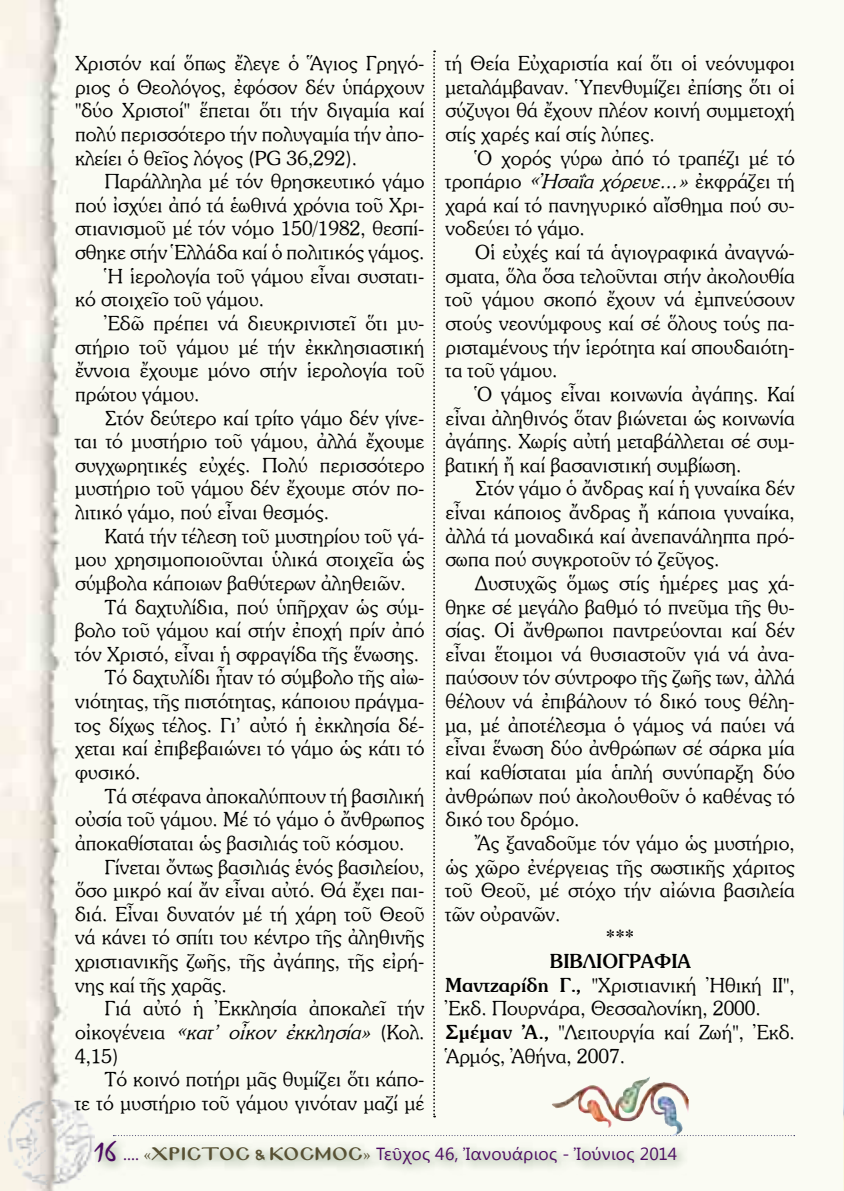
<style>
.page{position:relative;width:844px;height:1191px;background:#fafbf3}
.page>*{position:absolute;margin:0;border:0;box-sizing:border-box;transform-origin:0 0}
.t1{font:21px/23.6px "SK Souvl Light Pol Un W";color:#000;text-align:justify}
.t2{font:italic 21px "SK Souvl Light Pol Un W";color:#000}
.t3{font:21px "SK Souvenir Pol Uni W";color:#000}
.t4{font:17.5px "Segoe UI";letter-spacing:.015em;color:#4d0c62}
.s1{font-style:normal}
.s2{font-family:"Minion Pro"}
.s3{font-family:"Minion Pro";font-style:italic}
.s4{font-style:italic}
.s5{font-family:"SK Souvenir Pol Uni W"}
.s6{font-family:"Mistral";font-size:28px}
.s7{font-family:"Minion Pro";color:#585134}
.s8{font-family:"Mg Byzantine UC Pol Normal";font-size:15.75px;color:#585134}
</style>
<div class="page">
<svg style="left:433px;top:50px;width:2px;height:1067px"></svg>
<img style="left:551px;top:1077px;width:97px;height:33px">
<p class="t1" style="left:75px;top:51px;width:351px">Χριστόν καί ὅπως ἔλεγε ὁ Ἅγιος Γρηγό&shy;ριος ὁ Θεολόγος, ἐφόσον δέν ὑπάρχουν "δύο Χριστοί" ἕπεται ὅτι τήν διγαμία καί πολύ περισσότερο τήν πολυγαμία τήν ἀπο&shy;κλείει ὁ θεῖος λόγος (PG 36,292).</p>
<p class="t1" style="left:105px;top:169px;width:321px">Παράλληλα μέ τόν θρησκευτικό γάμο</p>
<p class="t1" style="left:75px;top:193px;width:351px">πού ἰσχύει ἀπό τά ἑωθινά χρόνια τοῦ Χρι-</p>
<p class="t1" style="left:75px;top:217px;width:351px">στιανισμοῦ μέ τόν νόμο 150/1982, θεσπί-</p>
<p class="t1" style="left:75px;top:240px;width:351px">σθηκε στήν Ἑλλάδα καί ὁ πολιτικός γάμος.</p>
<p class="t1" style="left:105px;top:264px;width:321px">Ἡ ἱερολογία τοῦ γάμου εἶναι συστατι-</p>
<p class="t1" style="left:75px;top:288px;width:190px">κό στοιχεῖο τοῦ γάμου.</p>
<p class="t1" style="left:105px;top:311px;width:321px">Ἐδῶ πρέπει νά διευκρινιστεῖ ὅτι μυ-</p>
<p class="t1" style="left:75px;top:335px;width:351px">στήριο τοῦ γάμου μέ τήν ἐκκλησιαστική</p>
<p class="t1" style="left:75px;top:358px;width:351px">ἔννοια ἔχουμε μόνο στήν ἱερολογία τοῦ</p>
<p class="t1" style="left:75px;top:382px;width:126px">πρώτου γάμου.</p>
<p class="t1" style="left:105px;top:406px;width:321px">Στόν δεύτερο καί τρίτο γάμο δέν γίνε-</p>
<p class="t1" style="left:75px;top:429px;width:351px">ται τό μυστήριο τοῦ γάμου, ἀλλά ἔχουμε</p>
<p class="t1" style="left:75px;top:453px;width:351px">συγχωρητικές εὐχές. Πολύ περισσότερο</p>
<p class="t1" style="left:75px;top:477px;width:351px">μυστήριο τοῦ γάμου δέν ἔχουμε στόν πο-</p>
<p class="t1" style="left:75px;top:500px;width:255px">λιτικό γάμο, πού εἶναι θεσμός.</p>
<p class="t1" style="left:105px;top:524px;width:321px">Κατά τήν τέλεση τοῦ μυστηρίου τοῦ γά-</p>
<p class="t1" style="left:75px;top:547px;width:351px">μου χρησιμοποιοῦνται ὑλικά στοιχεῖα ὡς</p>
<p class="t1" style="left:75px;top:571px;width:332px">σύμβολα κάποιων βαθύτερων ἀληθειῶν.</p>
<p class="t1" style="left:105px;top:595px;width:321px">Τά δαχτυλίδια, πού ὑπῆρχαν ὡς σύμ-</p>
<p class="t1" style="left:75px;top:618px;width:351px">βολο τοῦ γάμου καί στήν ἐποχή πρίν ἀπό</p>
<p class="t1" style="left:75px;top:642px;width:345px">τόν Χριστό, εἶναι ἡ σφραγίδα τῆς ἕνωσης.</p>
<p class="t1" style="left:105px;top:666px;width:321px">Τό δαχτυλίδι ἦταν τό σύμβολο τῆς αἰω-</p>
<p class="t1" style="left:75px;top:689px;width:351px">νιότητας, τῆς πιστότητας, κάποιου πράγμα-</p>
<p class="t1" style="left:75px;top:713px;width:351px">τος δίχως τέλος. Γι' αὐτό ἡ ἐκκλησία δέ-</p>
<p class="t1" style="left:75px;top:736px;width:351px">χεται καί ἐπιβεβαιώνει τό γάμο ὡς κάτι τό</p>
<p class="t1" style="left:75px;top:760px;width:67px">φυσικό.</p>
<p class="t1" style="left:105px;top:784px;width:321px">Τά στέφανα ἀποκαλύπτουν τή βασιλική</p>
<p class="t1" style="left:75px;top:807px;width:351px">οὐσία τοῦ γάμου. Μέ τό γάμο ὁ ἄνθρωπος</p>
<p class="t1" style="left:75px;top:831px;width:331px">ἀποκαθίσταται ὡς βασιλιάς τοῦ κόσμου.</p>
<p class="t1" style="left:105px;top:855px;width:321px">Γίνεται ὄντως βασιλιάς ἑνός βασιλείου,</p>
<p class="t1" style="left:75px;top:878px;width:351px">ὅσο μικρό καί ἄν εἶναι αὐτό. Θά ἔχει παι-</p>
<p class="t1" style="left:75px;top:902px;width:351px">διά. Εἶναι δυνατόν μέ τή χάρη τοῦ Θεοῦ</p>
<p class="t1" style="left:75px;top:925px;width:351px">νά κάνει τό σπίτι του κέντρο τῆς ἀληθινῆς</p>
<p class="t1" style="left:75px;top:949px;width:351px">χριστιανικῆς ζωῆς, τῆς ἀγάπης, τῆς εἰρή-</p>
<p class="t1" style="left:75px;top:973px;width:153px">νης καί τῆς χαρᾶς.</p>
<p class="t1" style="left:105px;top:996px;width:321px">Γιά αὐτό ἡ Ἐκκλησία ἀποκαλεῖ τήν</p>
<p class="t2" style="left:75px;top:1019px;width:351px"><span class="s1">ο ἰ κ ο γ έ ν ε ι α</span> <span class="s2">«</span>κατ' οἶκον ἐκκλησία<span class="s2">»</span> <span class="s1">( Κ ο λ .</span></p>
<p class="t1" style="left:75px;top:1044px;width:45px">4,15)</p>
<p class="t1" style="left:105px;top:1067px;width:321px">Τό κοινό ποτήρι μᾶς θυμίζει ὅτι κάπο-</p>
<p class="t1" style="left:75px;top:1091px;width:351px">τε τό μυστήριο τοῦ γάμου γινόταν μαζί μέ</p>
<p class="t1" style="left:445px;top:51px;width:351px">τή Θεία Εὐχαριστία καί ὅτι οἱ νεόνυμφοι μεταλάμβαναν. Ὑπενθυμίζει ἐπίσης ὅτι οἱ σύζυγοι θά ἔχουν πλέον κοινή συμμετοχή στίς χαρές καί στίς λύπες.</p>
<p class="t1" style="left:445px;top:146px;width:351px;text-indent:30px">Ὁ χορός γύρω ἀπό τό τραπέζι μέ τό τροπάριο <span class="s3">«</span><span class="s4">Ἠσαΐαχόρευε…</span><span class="s3">»</span>ἐκφράζει τή χαρά καί τό πανηγυρικό αἴσθημα πού συ&shy;νοδεύει τό γάμο.</p>
<p class="t1" style="left:445px;top:240px;width:351px;text-indent:30px">Οἱ εὐχές καί τά ἁγιογραφικά ἀναγνώ&shy;σματα, ὅλα ὅσα τελοῦνται στήν ἀκολουθία τοῦ γάμου σκοπό ἔχουν νά ἐμπνεύσουν στούς νεονύμφους καί σέ ὅλους τούς πα&shy;ρισταμένους τήν ἱερότητα καί σπουδαιότη&shy;τα τοῦ γάμου.</p>
<p class="t1" style="left:445px;top:382px;width:351px;text-indent:30px">Ὁ γάμος εἶναι κοινωνία ἀγάπης. Καί εἶναι ἀληθινός ὅταν βιώνεται ὡς κοινωνία ἀγάπης. Χωρίς αὐτή μεταβάλλεται σέ συμ&shy;βατική ἤ καί βασανιστική συμβίωση.</p>
<p class="t1" style="left:445px;top:477px;width:351px;text-indent:30px">Στόν γάμο ὁ ἄνδρας καί ἡ γυναίκα δέν εἶναι κάποιος ἄνδρας ἤ κάποια γυναίκα, ἀλλά τά μοναδικά καί ἀνεπανάληπτα πρό&shy;σωπα πού συγκροτοῦν τό ζεῦγος.</p>
<p class="t1" style="left:445px;top:571px;width:351px;text-indent:30px">Δυστυχῶς ὅμως στίς ἡμέρες μας χά&shy;θηκε σέ μεγάλο βαθμό τό πνεῦμα τῆς θυ&shy;σίας. Οἱ ἄνθρωποι παντρεύονται καί δέν εἶναι ἕτοιμοι νά θυσιαστοῦν γιά νά ἀνα&shy;παύσουν τόν σύντροφο τῆς ζωῆς των, ἀλλά θέλουν νά ἐπιβάλουν τό δικό τους θέλη&shy;μα, μέ ἀποτέλεσμα ὁ γάμος νά παύει νά εἶναι ἕνωση δύο ἀνθρώπων σέ σάρκα μία καί καθίσταται μία ἁπλή συνύπαρξη δύο ἀνθρώπων πού ἀκολουθοῦν ὁ καθένας τό δικό του δρόμο.</p>
<p class="t1" style="left:475px;top:831px;width:321px">Ἄς ξαναδοῦμε τόν γάμο ὡς μυστήριο,</p>
<p class="t1" style="left:445px;top:855px;width:351px">ὡς χῶρο ἐνέργειας τῆς σωστικῆς χάριτος</p>
<p class="t1" style="left:445px;top:878px;width:351px">τοῦ Θεοῦ, μέ στόχο τήν αἰώνια βασιλεία</p>
<p class="t1" style="left:445px;top:902px;width:116px">τῶν οὐρανῶν.</p>
<p class="t1" style="left:605px;top:925px;width:30px">***</p>
<p class="t3" style="left:549px;top:948px;width:142px">ΒΙΒΛΙΟΓΡΑΦΙΑ</p>
<p class="t1" style="left:445px;top:973px;width:351px;text-align:left"><span class="s5">Μαντζαρίδη Γ.,</span> "Χριστιανική Ἠθική ΙΙ", Ἐκδ. Πουρνάρα, Θεσσαλονίκη, 2000.<br><span class="s5">Σμέμαν Ἀ.,</span> "Λειτουργία καί Ζωή", Ἐκδ.<br>Ἁρμός, Ἀθήνα, 2007.</p>
<p class="t4" style="left:94px;top:1141px;width:584px"><span class="s6">16</span> <span class="s2">....</span> <span class="s7">«</span><span class="s8">ΧΡΙΣΤΟΣ &amp; ΚΟΣΜΟΣ</span><span class="s7">»</span> Τεῦχος 46, Ἰανουάριος - Ἰούνιος 2014</p>
</div>
